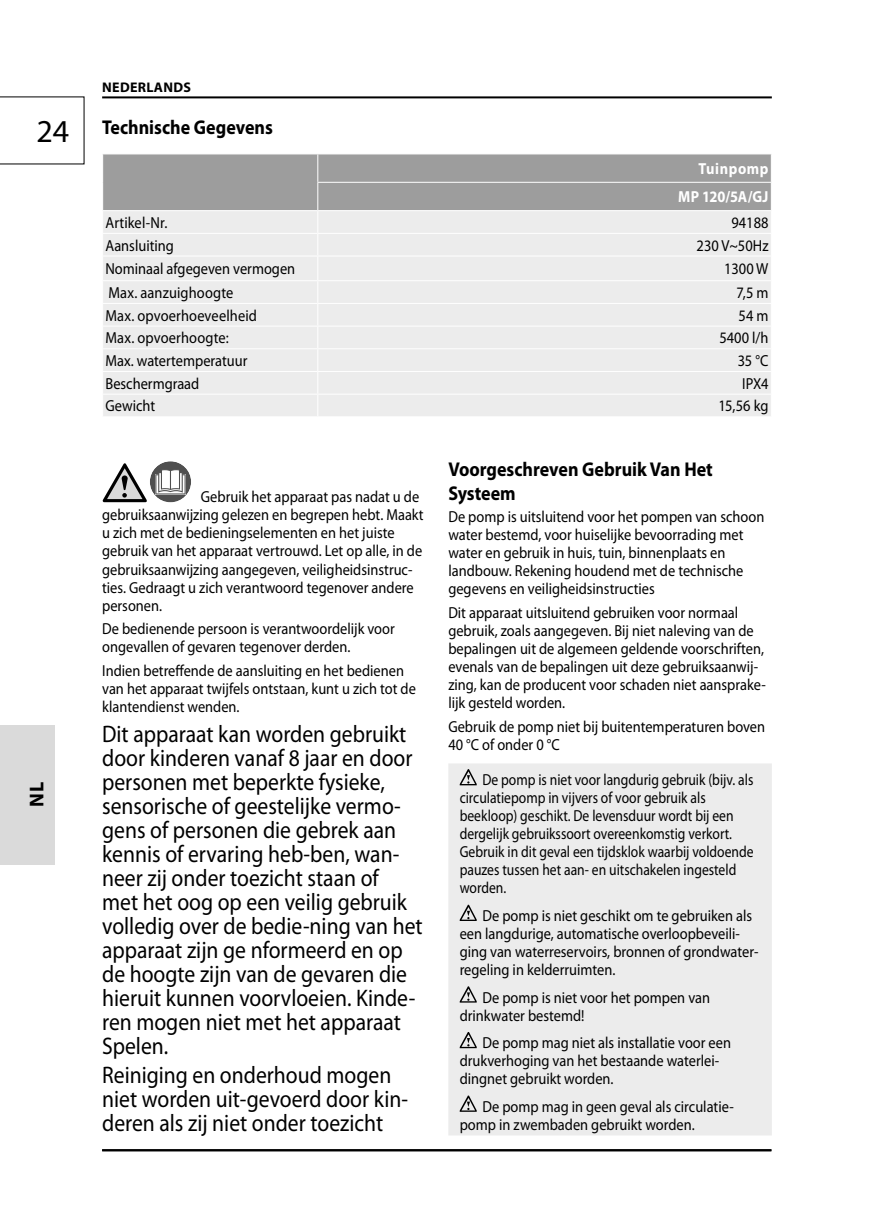
<style>
.page{position:relative;width:874px;height:1225px;background:#fff}
.page>*{position:absolute;margin:0;border:0;box-sizing:border-box;transform-origin:0 0}
.t1{font:32px "Myriad Pro";color:#000}
.t2{font:24px/24px "Myriad Pro";color:#000;scale:.9 1}
.Überschrift{font:700 20px/24px "Myriad Pro";color:#000;scale:.9 1}
.Überschrift-2{font:700 20px "Myriad Pro";color:#000}
.Technische_Daten_4_S{font:16px/18px "Myriad Pro";color:#000;scale:.9 1}
.Technische_Daten_4_S-2{font:16px/18px "Myriad Pro";color:#000;scale:.85 1}
.Fließtext{font:700 16px "Myriad Pro";letter-spacing:.03em;color:#fff;scale:.9 1}
.t3{font:700 14px "Myriad Pro";letter-spacing:.02em;color:#000}
</style>
<div class="page">
<hr style="left:102px;top:1149px;width:669px;height:2px;background:#000">
<hr style="left:102px;top:96px;width:669px;height:2px;background:#000">
<svg style="left:0;top:96px;width:85px;height:69px"></svg>
<div style="left:0;top:725px;width:18px;height:138px;background:#dadada"></div>
<div style="left:17px;top:725px;width:38px;height:138px;background:#dadada"></div>
<svg style="left:102px;top:154px;width:669px;height:262px;background:#dcdcdc"></svg>
<div style="left:150px;top:461px;width:41px;height:41px;background:#4f4f4f;border-radius:50%"></div>
<svg style="left:155px;top:470px;width:30px;height:24px"></svg>
<svg style="left:103px;top:463px;width:44px;height:39px"></svg>
<div style="left:448px;top:763px;width:323px;height:372px;background:#ececec"></div>
<svg style="left:459px;top:769px;width:17px;height:16px"></svg>
<svg style="left:459px;top:904px;width:17px;height:17px"></svg>
<svg style="left:459px;top:986px;width:17px;height:16px"></svg>
<svg style="left:459px;top:1032px;width:17px;height:16px"></svg>
<svg style="left:459px;top:1095px;width:17px;height:16px"></svg>
<h1 class="t1" style="left:37px;top:112px;width:34px">24</h1>
<p class="Überschrift-2" style="left:24px;top:806px;width:26px;rotate:-90deg">NL</p>
<p class="t3" style="left:102px;top:78px;width:90px">NEDERLANDS</p>
<p class="Überschrift" style="left:102px;top:115px;width:191px">Technische Gegevens</p>
<p class="Fließtext" style="left:698px;top:158px;width:79px">Tuinpomp</p>
<p class="Fließtext" style="left:678px;top:187px;width:102px">MP 120/5A/GJ</p>
<p class="Technische_Daten_4_S" style="left:105px;top:213px;width:70px">Artikel-Nr.</p>
<p class="Technische_Daten_4_S" style="left:731px;top:213px;width:43px">94188</p>
<p class="Technische_Daten_4_S" style="left:105px;top:236px;width:77px">Aansluiting</p>
<p class="Technische_Daten_4_S" style="left:696px;top:236px;width:81px">230 V~50Hz</p>
<p class="Technische_Daten_4_S" style="left:105px;top:260px;width:212px">Nominaal afgegeven vermogen</p>
<p class="Technische_Daten_4_S" style="left:723px;top:260px;width:51px">1300 W</p>
<p class="Technische_Daten_4_S" style="left:108px;top:283px;width:140px">Max. aanzuighoogte</p>
<p class="Technische_Daten_4_S" style="left:736px;top:283px;width:37px">7,5 m</p>
<p class="Technische_Daten_4_S" style="left:105px;top:306px;width:170px">Max. opvoerhoeveelheid</p>
<p class="Technische_Daten_4_S" style="left:738px;top:306px;width:35px">54 m</p>
<p class="Technische_Daten_4_S" style="left:105px;top:329px;width:138px">Max. opvoerhoogte:</p>
<p class="Technische_Daten_4_S" style="left:719px;top:329px;width:56px">5400 l/h</p>
<p class="Technische_Daten_4_S" style="left:105px;top:351px;width:159px">Max. watertemperatuur</p>
<p class="Technische_Daten_4_S" style="left:737px;top:351px;width:36px">35 °C</p>
<p class="Technische_Daten_4_S" style="left:105px;top:374px;width:106px">Beschermgraad</p>
<p class="Technische_Daten_4_S" style="left:741px;top:374px;width:31px">IPX4</p>
<p class="Technische_Daten_4_S" style="left:105px;top:397px;width:57px">Gewicht</p>
<p class="Technische_Daten_4_S" style="left:718px;top:397px;width:57px">15,56 kg</p>
<p class="Technische_Daten_4_S" style="left:102px;top:488px;width:358px;text-indent:99px">Gebruik het apparaat pas nadat u de gebruiksaanwijzing gelezen en begrepen hebt. Maakt u zich met de bedieningselementen en het juiste gebruik van het apparaat vertrouwd. Let op alle, in de gebruiksaanwijzing aangegeven, veiligheidsinstruc&shy;ties. Gedraagt u zich verantwoord tegenover andere personen.</p>
<p class="Technische_Daten_4_S" style="left:102px;top:619px;width:326px">De bedienende persoon is verantwoordelijk voor ongevallen of gevaren tegenover derden.</p>
<p class="Technische_Daten_4_S" style="left:102px;top:661px;width:350px">Indien betreffende de aansluiting en het bedienen van het apparaat twijfels ontstaan, kunt u zich tot de klantendienst wenden.</p>
<p class="t2" style="left:102px;top:721px;width:357px">Dit apparaat kan worden gebruikt door kinderen vanaf 8 jaar en door personen met beperkte fysieke, sensorische of geestelijke vermo&shy;gens of personen die gebrek aan kennis of ervaring heb-ben, wan&shy;neer zij onder toezicht staan of<br>met het oog op een veilig gebruik volledig over de bedie-ning van het apparaat zijn ge nformeerd en op de hoogte zijn van de gevaren die hieruit kunnen voorvloeien. Kinde&shy;ren mogen niet met het apparaat<br>Spelen.</p>
<p class="t2" style="left:102px;top:1063px;width:341px">Reiniging en onderhoud mogen niet worden uit-gevoerd door kin&shy;deren als zij niet onder toezicht</p>
<p class="Überschrift" style="left:448px;top:456px;width:295px">Voorgeschreven Gebruik Van Het<br>Systeem</p>
<p class="Technische_Daten_4_S" style="left:448px;top:508px;width:352px">De pomp is uitsluitend voor het pompen van schoon water bestemd, voor huiselijke bevoorrading met water en gebruik in huis, tuin, binnenplaats en landbouw. Rekening houdend met de technische gegevens en veiligheidsinstructies</p>
<p class="Technische_Daten_4_S" style="left:448px;top:603px;width:354px">Dit apparaat uitsluitend gebruiken voor normaal gebruik, zoals aangegeven. Bij niet naleving van de bepalingen uit de algemeen geldende voorschriften, evenals van de bepalingen uit deze gebruiksaanwij&shy;zing, kan de producent voor schaden niet aansprake&shy;lijk gesteld worden.</p>
<p class="Technische_Daten_4_S" style="left:448px;top:717px;width:353px">Gebruik de pomp niet bij buitentemperaturen boven<br>40 °C of onder 0 °C</p>
<p class="Technische_Daten_4_S-2" style="left:459px;top:770px;width:347px;text-indent:23px">De pomp is niet voor langdurig gebruik (bijv. als circulatiepomp in vijvers of voor gebruik als beekloop) geschikt. De levensduur wordt bij een dergelijk gebruikssoort overeenkomstig verkort.<br>Gebruik in dit geval een tijdsklok waarbij voldoende pauzes tussen het aan- en uitschakelen ingesteld worden.</p>
<p class="Technische_Daten_4_S" style="left:459px;top:906px;width:333px;text-indent:23px">De pomp is niet geschikt om te gebruiken als een langdurige, automatische overloopbeveili&shy;ging van waterreservoirs, bronnen of grondwater&shy;regeling in kelderruimten.</p>
<p class="Technische_Daten_4_S" style="left:459px;top:988px;width:280px;text-indent:23px">De pomp is niet voor het pompen van drinkwater bestemd!</p>
<p class="Technische_Daten_4_S" style="left:459px;top:1033px;width:303px;text-indent:23px">De pomp mag niet als installatie voor een drukverhoging van het bestaande waterlei&shy;dingnet gebruikt worden.</p>
<p class="Technische_Daten_4_S" style="left:459px;top:1097px;width:306px;text-indent:23px">De pomp mag in geen geval als circulatie&shy;pomp in zwembaden gebruikt worden.</p>
</div>
